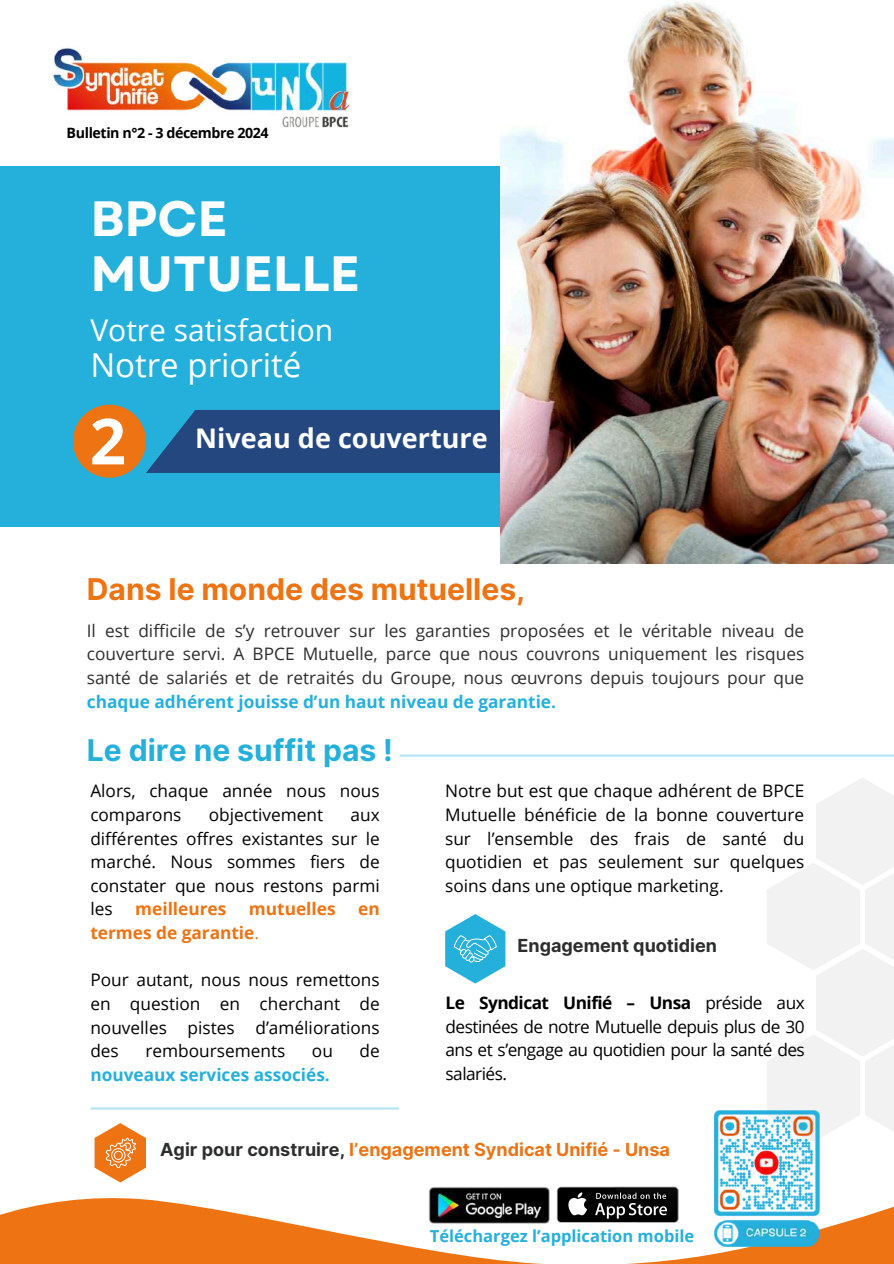
<style>
.page{position:relative;width:894px;height:1264px;background:#fff}
.page>*{position:absolute;margin:0;border:0;box-sizing:border-box;transform-origin:0 0}
.t1{font:700 63.45px "Open Sans";color:#fff}
.t2{font:700 49.5px/55.2px "Garet";color:#fff}
.t3{font:33px "Open Sans";color:#fff}
.t4{font:700 30px "Inter";color:#ed7313}
.t5{font:700 30px "Inter";color:#24b0db}
.t6{font:30px "Open Sans";color:#fff}
.t7{font:700 27px "Open Sans";color:#fff}
.t8{font:700 18px "Inter";color:#ed7313}
.t9{font:700 18px "Inter";color:#2c2d2d}
.t10{font:17.25px/23.7px "Open Sans";color:#000;text-align:justify}
.t11{font:17.25px/23.7px "Open Sans";color:#2c2d2d;text-align:justify}
.t12{font:700 17.25px "Open Sans";color:#24b0db}
.t13{font:700 17.25px "Open Sans";color:#ed7313}
.t14{font:700 16.5px "Open Sans";color:#24b0db}
.t15{font:700 14.25px "Open Sans";letter-spacing:-.03em;color:#000}
.s1{font-weight:400}
.s2{font-weight:700}
.s3{color:#2c2d2d}
</style>
<div class="page">
<div style="left:0;top:166px;width:893px;height:361px;background:#24b0db"></div>
<svg style="left:767px;top:778px;width:126px;height:353px"></svg>
<hr style="left:400px;top:754px;width:493px;height:2px;background:#24b0db">
<img style="left:52px;top:48px;width:299px;height:80px">
<div style="left:73px;top:405px;width:73px;height:73px;background:#ed7313;border-radius:50%"></div>
<svg style="left:146px;top:410px;width:354px;height:63px;background:#244e86"></svg>
<img style="left:500px;top:0;width:393px;height:563px">
<hr style="left:91px;top:1107px;width:307px;height:2px;background:#24b0db">
<svg style="left:0;top:1182px;width:893px;height:81px"></svg>
<img style="left:698px;top:1110px;width:136px;height:136px">
<svg style="left:557px;top:1186px;width:121px;height:36px;background:#363636"></svg>
<img style="left:421px;top:1182px;width:136px;height:49px">
<svg style="left:445px;top:914px;width:60px;height:69px"></svg>
<svg style="left:94px;top:1123px;width:52px;height:59px"></svg>
<p class="t15" style="left:67px;top:123px;width:203px">Bulletin n°2 - 3 décembre 2024</p>
<h2 class="t2" style="left:90px;top:191px;width:271px">BPCE<br>MUTUELLE</h2>
<h3 class="t6" style="left:90px;top:309px;width:244px">Votre satisfaction</h3>
<h3 class="t3" style="left:90px;top:342px;width:212px">Notre priorité</h3>
<h1 class="t1" style="left:90px;top:396px;width:38px">2</h1>
<h3 class="t7" style="left:195px;top:419px;width:294px">Niveau de couverture</h3>
<h3 class="t4" style="left:87px;top:571px;width:440px">Dans le monde des mutuelles,</h3>
<p class="t11" style="left:87px;top:618px;width:718px">Il est difficile de s’y retrouver sur les garanties proposées et le véritable niveau de couverture servi. A BPCE Mutuelle, parce que nous couvrons uniquement les risques santé de salariés et de retraités du Groupe, nous œuvrons depuis toujours pour que</p>
<p class="t12" style="left:87px;top:689px;width:470px">chaque adhérent jouisse d’un haut niveau de garantie.</p>
<h3 class="t5" style="left:87px;top:732px;width:307px">Le dire ne suffit pas !</h3>
<p class="t10" style="left:90px;top:778px;width:291px">Alors, chaque année nous nous comparons</p>
<p class="t10" style="left:209px;top:802px;width:116px">objectivement</p>
<p class="t10" style="left:90px;top:802px;width:291px;text-indent:260px">aux différentes offres existantes sur le marché. Nous sommes fiers de constater que nous restons parmi les</p>
<p class="t13" style="left:135px;top:897px;width:93px">meilleures</p>
<p class="t13" style="left:249px;top:897px;width:88px">mutuelles</p>
<p class="t13" style="left:358px;top:897px;width:23px">en</p>
<p class="t13" style="left:90px;top:920px;width:170px">termes de garantie<span class="s1">.</span></p>
<p class="t10" style="left:90px;top:967px;width:291px">Pour autant, nous nous remettons en question en cherchant de nouvelles pistes d’améliorations des</p>
<p class="t10" style="left:145px;top:1038px;width:141px">remboursements</p>
<p class="t10" style="left:312px;top:1038px;width:23px">ou</p>
<p class="t10" style="left:359px;top:1038px;width:22px">de</p>
<p class="t12" style="left:90px;top:1062px;width:241px">nouveaux services associés.</p>
<p class="t10" style="left:445px;top:778px;width:360px">Notre but est que chaque adhérent de BPCE Mutuelle bénéficie de la bonne couverture sur l’ensemble des frais de santé du quotidien et pas seulement sur quelques soins dans une optique marketing.</p>
<p class="t9" style="left:517px;top:934px;width:201px">Engagement quotidien</p>
<p class="t10" style="left:445px;top:990px;width:360px"><span class="s2">Le Syndicat Unifié – Unsa</span> préside aux destinées de notre Mutuelle depuis plus de 30 ans et s’engage au quotidien pour la santé des salariés.</p>
<p class="t8" style="left:160px;top:1138px;width:511px"><span class="s3">Agir pour construire,</span> l’engagement Syndicat Unifié - Unsa</p>
<p class="t14" style="left:429px;top:1224px;width:266px">Téléchargez l’application mobile</p>
</div>
